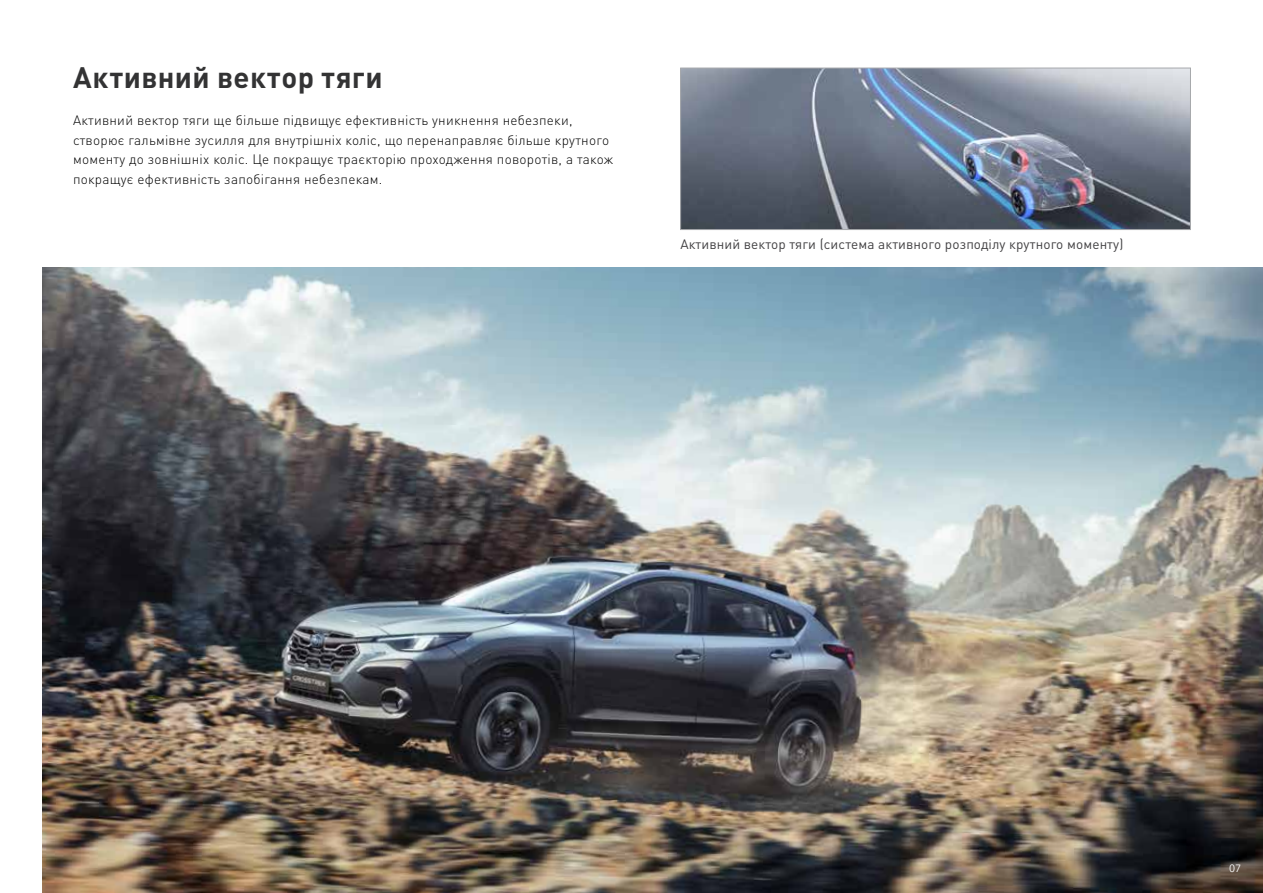
<style>
.page{position:relative;width:1263px;height:893px;background:#fff}
.page>*{position:absolute;margin:0;border:0;box-sizing:border-box;transform-origin:0 0}
.t1{font:700 29.25px "DIN Pro";letter-spacing:.015em;color:#333334}
.t2{font:300 13.5px/19.5px "DIN Pro";letter-spacing:.02em;color:#000}
.t3{font:13.5px "DIN Pro";letter-spacing:.01em;color:#414042}
.t4{font:10.5px "Avenir Next LT Pro";color:#fff}
</style>
<div class="page">
<img style="left:43px;top:268px;width:1220px;height:625px">
<img style="left:682px;top:70px;width:507px;height:158px">
<div style="left:680px;top:68px;width:511px;height:162px;border:1px solid #a7a9ac"></div>
<h1 class="t1" style="left:73px;top:53px;width:311px">Активний вектор тяги</h1>
<p class="t2" style="left:73px;top:109px;width:542px">Активний вектор тяги ще більше підвищує ефективність уникнення небезпеки, створює гальмівне зусилля для внутрішніх коліс, що перенаправляє більше крутного моменту до зовнішніх коліс. Це покращує траєкторію проходження поворотів, а також покращує ефективність запобігання небезпекам.</p>
<p class="t3" style="left:680px;top:234px;width:445px">Активний вектор тяги (система активного розподілу крутного моменту)</p>
<p class="t4" style="left:1229px;top:862px;width:14px">07</p>
</div>
